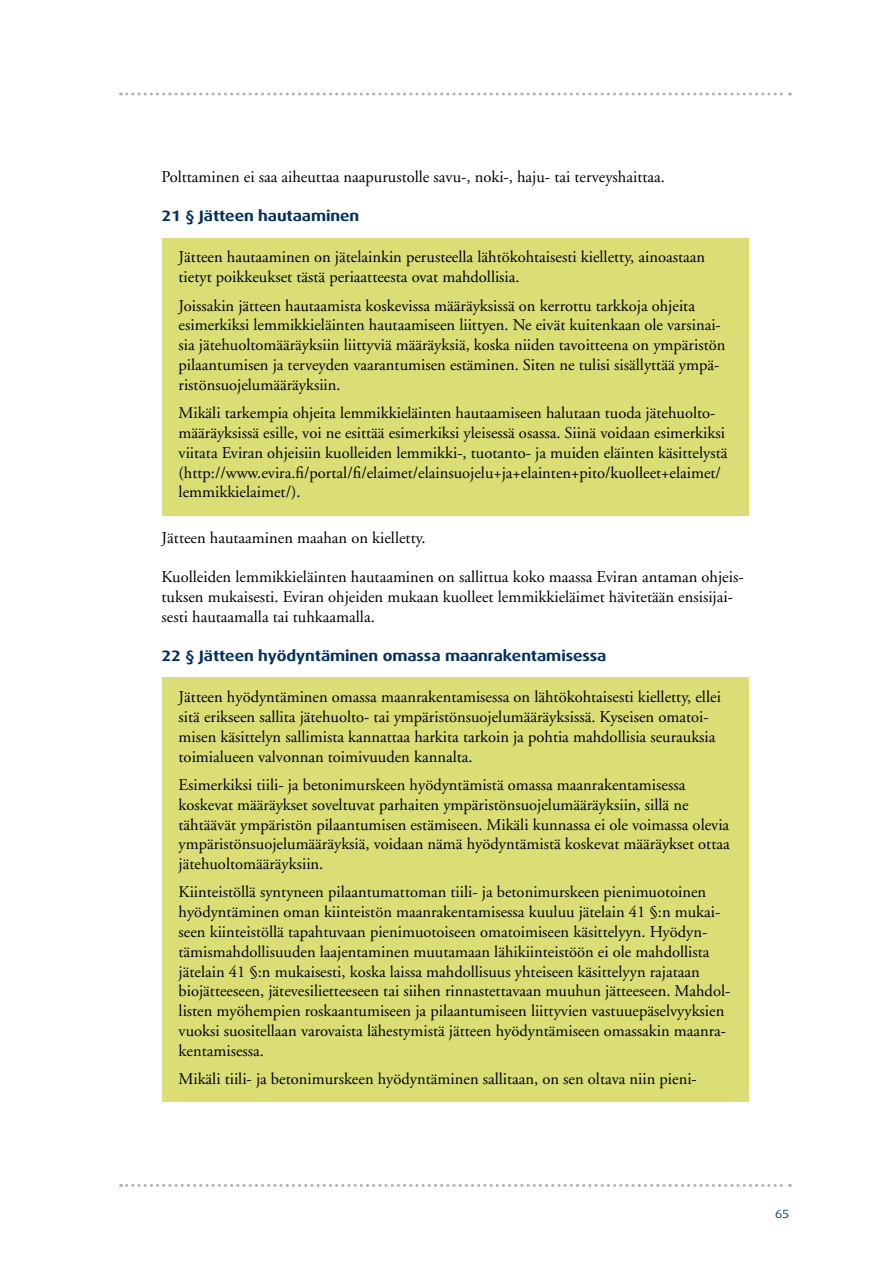
<style>
.page{position:relative;width:893px;height:1263px;background:#fff}
.page>*{position:absolute;margin:0;border:0;box-sizing:border-box;transform-origin:0 0}
.t1{font:16.5px/19.8px "Adobe Garamond";color:#000}
.t2{font:700 15px "Dax Wide";letter-spacing:-.005em;color:#002f63}
.t3{font:12px "Dax Wide";color:#002f63}
</style>
<div class="page">
<svg style="left:121px;top:93px;width:669px;height:3px"></svg>
<svg style="left:121px;top:1184px;width:669px;height:3px"></svg>
<div style="left:162px;top:678px;width:586px;height:424px;background:#dade75"></div>
<div style="left:162px;top:238px;width:586px;height:278px;background:#dade75"></div>
<p class="t1" style="left:162px;top:167px;width:505px">Polttaminen ei saa aiheuttaa naapurustolle savu-, noki-, haju- tai terveyshaittaa.</p>
<p class="t2" style="left:162px;top:208px;width:199px">21 § Jätteen hautaaminen</p>
<p class="t1" style="left:179px;top:248px;width:528px">Jätteen hautaaminen on jätelainkin perusteella lähtökohtaisesti kielletty, ainoastaan tietyt poikkeukset tästä periaatteesta ovat mahdollisia.</p>
<p class="t1" style="left:179px;top:296px;width:548px">Joissakin jätteen hautaamista koskevissa määräyksissä on kerrottu tarkkoja ohjeita esimerkiksi lemmikkieläinten hautaamiseen liittyen. Ne eivät kuitenkaan ole varsinai&shy;sia jätehuoltomääräyksiin liittyviä määräyksiä, koska niiden tavoitteena on ympäristön pilaantumisen ja terveyden vaarantumisen estäminen. Siten ne tulisi sisällyttää ympä&shy;ristönsuojelumääräyksiin.</p>
<p class="t1" style="left:179px;top:403px;width:550px">Mikäli tarkempia ohjeita lemmikkieläinten hautaamiseen halutaan tuoda jätehuolto&shy;määräyksissä esille, voi ne esittää esimerkiksi yleisessä osassa. Siinä voidaan esimerkiksi viitata Eviran ohjeisiin kuolleiden lemmikki-, tuotanto- ja muiden eläinten käsittelystä (http://www.evira.fi/portal/fi/elaimet/elainsuojelu+ja+elainten+pito/kuolleet+elaimet/ lemmikkielaimet/).</p>
<p class="t1" style="left:162px;top:528px;width:266px">Jätteen hautaaminen maahan on kielletty.</p>
<p class="t1" style="left:162px;top:567px;width:584px">Kuolleiden lemmikkieläinten hautaaminen on sallittua koko maassa Eviran antaman ohjeis&shy;tuksen mukaisesti. Eviran ohjeiden mukaan kuolleet lemmikkieläimet hävitetään ensisijai&shy;sesti hautaamalla tai tuhkaamalla.</p>
<p class="t2" style="left:162px;top:647px;width:446px">22 § Jätteen hyödyntäminen omassa maanrakentamisessa</p>
<p class="t1" style="left:179px;top:687px;width:544px">Jätteen hyödyntäminen omassa maanrakentamisessa on lähtökohtaisesti kielletty, ellei sitä erikseen sallita jätehuolto- tai ympäristönsuojelumääräyksissä. Kyseisen omatoi&shy;misen käsittelyn sallimista kannattaa harkita tarkoin ja pohtia mahdollisia seurauksia toimialueen valvonnan toimivuuden kannalta.</p>
<p class="t1" style="left:179px;top:775px;width:553px">Esimerkiksi tiili- ja betonimurskeen hyödyntämistä omassa maanrakentamisessa koskevat määräykset soveltuvat parhaiten ympäristönsuojelumääräyksiin, sillä ne tähtäävät ympäristön pilaantumisen estämiseen. Mikäli kunnassa ei ole voimassa olevia ympäristönsuojelumääräyksiä, voidaan nämä hyödyntämistä koskevat määräykset ottaa jätehuoltomääräyksiin.</p>
<p class="t1" style="left:179px;top:883px;width:553px">Kiinteistöllä syntyneen pilaantumattoman tiili- ja betonimurskeen pienimuotoinen hyödyntäminen oman kiinteistön maanrakentamisessa kuuluu jätelain 41 §:n mukai&shy;seen kiinteistöllä tapahtuvaan pienimuotoiseen omatoimiseen käsittelyyn. Hyödyn&shy;tämismahdollisuuden laajentaminen muutamaan lähikiinteistöön ei ole mahdollista jätelain 41 §:n mukaisesti, koska laissa mahdollisuus yhteiseen käsittelyyn rajataan biojätteeseen, jätevesilietteeseen tai siihen rinnastettavaan muuhun jätteeseen. Mahdol&shy;listen myöhempien roskaantumiseen ja pilaantumiseen liittyvien vastuuepäselvyyksien vuoksi suositellaan varovaista lähestymistä jätteen hyödyntämiseen omassakin maanra&shy;kentamisessa.</p>
<p class="t1" style="left:179px;top:1069px;width:520px">Mikäli tiili- ja betonimurskeen hyödyntäminen sallitaan, on sen oltava niin pieni-</p>
<p class="t3" style="left:775px;top:1206px;width:16px">65</p>
</div>
